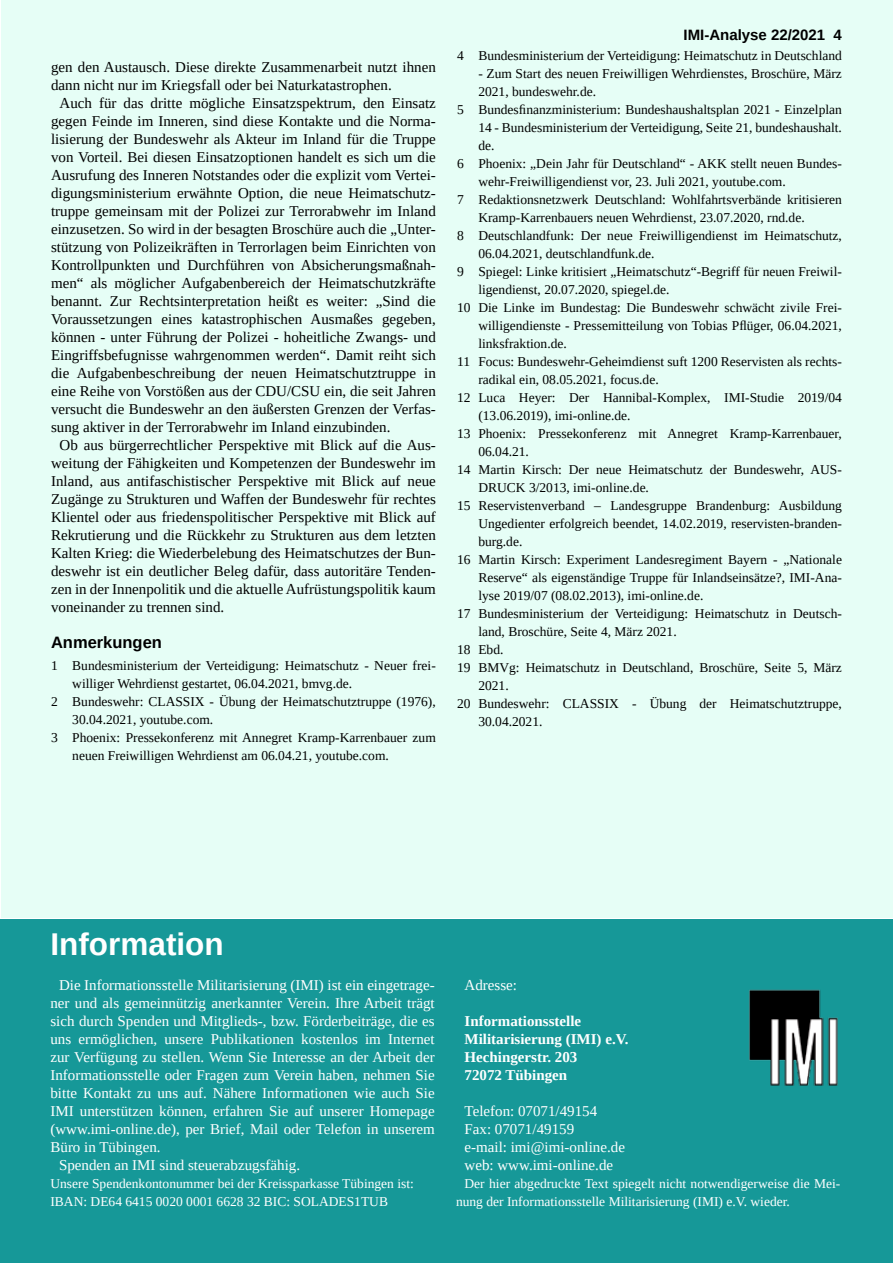
<style>
.page{position:relative;width:893px;height:1263px;background:#fff}
.page>*{position:absolute;margin:0;border:0;box-sizing:border-box;transform-origin:0 0}
.t1{font:700 31.5px "Liberation Sans";color:#fff}
.t2{font:700 16.5px "Liberation Sans";color:#000}
.t3{font:15px "Liberation Serif";color:#000}
.t4{font:15px/18px "Liberation Serif";color:#fff}
.t5{font:700 15px/18px "Liberation Serif";color:#fff}
.t6{font:700 15px "Liberation Sans";color:#000}
.t7{font:13.5px "Liberation Serif";color:#000}
.t8{font:13.5px/18px "Liberation Serif";color:#fff}
</style>
<div class="page">
<div style="left:1px;top:1px;width:891px;height:917px;background:#e6fef6"></div>
<div style="left:0;top:919px;width:893px;height:344px;background:#169898"></div>
<img style="left:749px;top:989px;width:89px;height:97px">
<p class="t3" style="left:51px;top:57px;width:386px">gen den Austausch. Diese direkte Zusammenarbeit nutzt ihnen</p>
<p class="t3" style="left:51px;top:75px;width:342px">dann nicht nur im Kriegsfall oder bei Naturkatastrophen.</p>
<p class="t3" style="left:60px;top:93px;width:378px">Auch für das dritte mögliche Einsatzspektrum, den Einsatz</p>
<p class="t3" style="left:51px;top:111px;width:386px">gegen Feinde im Inneren, sind diese Kontakte und die Norma-</p>
<p class="t3" style="left:51px;top:129px;width:386px">lisierung der Bundeswehr als Akteur im Inland für die Truppe</p>
<p class="t3" style="left:51px;top:147px;width:386px">von Vorteil. Bei diesen Einsatzoptionen handelt es sich um die</p>
<p class="t3" style="left:51px;top:165px;width:386px">Ausrufung des Inneren Notstandes oder die explizit vom Vertei-</p>
<p class="t3" style="left:51px;top:183px;width:386px">digungsministerium erwähnte Option, die neue Heimatschutz-</p>
<p class="t3" style="left:51px;top:201px;width:386px">truppe gemeinsam mit der Polizei zur Terrorabwehr im Inland</p>
<p class="t3" style="left:51px;top:219px;width:386px">einzusetzen. So wird in der besagten Broschüre auch die „Unter-</p>
<p class="t3" style="left:51px;top:237px;width:386px">stützung von Polizeikräften in Terrorlagen beim Einrichten von</p>
<p class="t3" style="left:51px;top:255px;width:386px">Kontrollpunkten und Durchführen von Absicherungsmaßnah-</p>
<p class="t3" style="left:51px;top:273px;width:386px">men“ als möglicher Aufgabenbereich der Heimatschutzkräfte</p>
<p class="t3" style="left:51px;top:291px;width:386px">benannt. Zur Rechtsinterpretation heißt es weiter: „Sind die</p>
<p class="t3" style="left:51px;top:309px;width:386px">Voraussetzungen eines katastrophischen Ausmaßes gegeben,</p>
<p class="t3" style="left:51px;top:327px;width:386px">können - unter Führung der Polizei - hoheitliche Zwangs- und</p>
<p class="t3" style="left:51px;top:345px;width:386px">Eingriffsbefugnisse wahrgenommen werden“. Damit reiht sich</p>
<p class="t3" style="left:51px;top:363px;width:386px">die Aufgabenbeschreibung der neuen Heimatschutztruppe in</p>
<p class="t3" style="left:51px;top:381px;width:386px">eine Reihe von Vorstößen aus der CDU/CSU ein, die seit Jahren</p>
<p class="t3" style="left:51px;top:399px;width:386px">versucht die Bundeswehr an den äußersten Grenzen der Verfas-</p>
<p class="t3" style="left:51px;top:417px;width:341px">sung aktiver in der Terrorabwehr im Inland einzubinden.</p>
<p class="t3" style="left:60px;top:435px;width:378px">Ob aus bürgerrechtlicher Perspektive mit Blick auf die Aus-</p>
<p class="t3" style="left:51px;top:453px;width:386px">weitung der Fähigkeiten und Kompetenzen der Bundeswehr im</p>
<p class="t3" style="left:51px;top:471px;width:386px">Inland, aus antifaschistischer Perspektive mit Blick auf neue</p>
<p class="t3" style="left:51px;top:489px;width:386px">Zugänge zu Strukturen und Waffen der Bundeswehr für rechtes</p>
<p class="t3" style="left:51px;top:507px;width:386px">Klientel oder aus friedenspolitischer Perspektive mit Blick auf</p>
<p class="t3" style="left:51px;top:525px;width:386px">Rekrutierung und die Rückkehr zu Strukturen aus dem letzten</p>
<p class="t3" style="left:51px;top:543px;width:386px">Kalten Krieg: die Wiederbelebung des Heimatschutzes der Bun-</p>
<p class="t3" style="left:51px;top:561px;width:386px">deswehr ist ein deutlicher Beleg dafür, dass autoritäre Tenden-</p>
<p class="t3" style="left:51px;top:579px;width:386px">zen in der Innenpolitik und die aktuelle Aufrüstungspolitik kaum</p>
<p class="t3" style="left:51px;top:597px;width:175px">voneinander zu trennen sind.</p>
<p class="t2" style="left:51px;top:631px;width:112px">Anmerkungen</p>
<p class="t7" style="left:51px;top:657px;width:386px">1 Bundesministerium der Verteidigung: Heimatschutz - Neuer frei-</p>
<p class="t7" style="left:72px;top:675px;width:281px">williger Wehrdienst gestartet, 06.04.2021, bmvg.de.</p>
<p class="t7" style="left:51px;top:693px;width:386px">2 Bundeswehr: CLASSIX - Übung der Heimatschutztruppe (1976),</p>
<p class="t7" style="left:72px;top:711px;width:142px">30.04.2021, youtube.com.</p>
<p class="t7" style="left:51px;top:729px;width:386px">3 Phoenix: Pressekonferenz mit Annegret Kramp-Karrenbauer zum</p>
<p class="t7" style="left:72px;top:747px;width:318px">neuen Freiwilligen Wehrdienst am 06.04.21, youtube.com.</p>
<p class="t6" style="left:683px;top:25px;width:160px">IMI-Analyse 22/2021 4</p>
<p class="t7" style="left:457px;top:47px;width:386px">4 Bundesministerium der Verteidigung: Heimatschutz in Deutschland</p>
<p class="t7" style="left:478px;top:65px;width:365px">- Zum Start des neuen Freiwilligen Wehrdienstes, Broschüre, März</p>
<p class="t7" style="left:478px;top:83px;width:119px">2021, bundeswehr.de.</p>
<p class="t7" style="left:457px;top:101px;width:386px">5 Bundesfinanzministerium: Bundeshaushaltsplan 2021 - Einzelplan</p>
<p class="t7" style="left:478px;top:119px;width:365px">14 - Bundesministerium der Verteidigung, Seite 21, bundeshaushalt.</p>
<p class="t7" style="left:478px;top:137px;width:18px">de.</p>
<p class="t7" style="left:457px;top:155px;width:386px">6 Phoenix: „Dein Jahr für Deutschland“ - AKK stellt neuen Bundes-</p>
<p class="t7" style="left:478px;top:173px;width:309px">wehr-Freiwilligendienst vor, 23. Juli 2021, youtube.com.</p>
<p class="t7" style="left:457px;top:191px;width:386px">7 Redaktionsnetzwerk Deutschland: Wohlfahrtsverbände kritisieren</p>
<p class="t7" style="left:478px;top:209px;width:328px">Kramp-Karrenbauers neuen Wehrdienst, 23.07.2020, rnd.de.</p>
<p class="t7" style="left:457px;top:227px;width:386px">8 Deutschlandfunk: Der neue Freiwilligendienst im Heimatschutz,</p>
<p class="t7" style="left:478px;top:245px;width:178px">06.04.2021, deutschlandfunk.de.</p>
<p class="t7" style="left:457px;top:263px;width:386px">9 Spiegel: Linke kritisiert „Heimatschutz“-Begriff für neuen Freiwil-</p>
<p class="t7" style="left:478px;top:281px;width:193px">ligendienst, 20.07.2020, spiegel.de.</p>
<p class="t7" style="left:457px;top:299px;width:386px">10 Die Linke im Bundestag: Die Bundeswehr schwächt zivile Frei-</p>
<p class="t7" style="left:478px;top:317px;width:365px">willigendienste - Pressemitteilung von Tobias Pflüger, 06.04.2021,</p>
<p class="t7" style="left:478px;top:335px;width:90px">linksfraktion.de.</p>
<p class="t7" style="left:457px;top:353px;width:386px">11 Focus: Bundeswehr-Geheimdienst suft 1200 Reservisten als rechts-</p>
<p class="t7" style="left:478px;top:371px;width:182px">radikal ein, 08.05.2021, focus.de.</p>
<p class="t7" style="left:457px;top:389px;width:386px">12 Luca Heyer: Der Hannibal-Komplex, IMI-Studie 2019/04</p>
<p class="t7" style="left:478px;top:407px;width:154px">(13.06.2019), imi-online.de.</p>
<p class="t7" style="left:457px;top:425px;width:386px">13 Phoenix: Pressekonferenz mit Annegret Kramp-Karrenbauer,</p>
<p class="t7" style="left:478px;top:443px;width:52px">06.04.21.</p>
<p class="t7" style="left:457px;top:461px;width:386px">14 Martin Kirsch: Der neue Heimatschutz der Bundeswehr, AUS-</p>
<p class="t7" style="left:478px;top:479px;width:172px">DRUCK 3/2013, imi-online.de.</p>
<p class="t7" style="left:457px;top:497px;width:386px">15 Reservistenverband – Landesgruppe Brandenburg: Ausbildung</p>
<p class="t7" style="left:478px;top:515px;width:365px">Ungedienter erfolgreich beendet, 14.02.2019, reservisten-branden-</p>
<p class="t7" style="left:478px;top:533px;width:45px">burg.de.</p>
<p class="t7" style="left:457px;top:551px;width:386px">16 Martin Kirsch: Experiment Landesregiment Bayern - „Nationale</p>
<p class="t7" style="left:478px;top:569px;width:365px">Reserve“ als eigenständige Truppe für Inlandseinsätze?, IMI-Ana-</p>
<p class="t7" style="left:478px;top:587px;width:226px">lyse 2019/07 (08.02.2013), imi-online.de.</p>
<p class="t7" style="left:457px;top:605px;width:386px">17 Bundesministerium der Verteidigung: Heimatschutz in Deutsch-</p>
<p class="t7" style="left:478px;top:623px;width:200px">land, Broschüre, Seite 4, März 2021.</p>
<p class="t7" style="left:457px;top:641px;width:48px">18 Ebd.</p>
<p class="t7" style="left:457px;top:659px;width:386px">19 BMVg: Heimatschutz in Deutschland, Broschüre, Seite 5, März</p>
<p class="t7" style="left:478px;top:677px;width:32px">2021.</p>
<p class="t7" style="left:457px;top:695px;width:386px">20 Bundeswehr: CLASSIX - Übung der Heimatschutztruppe,</p>
<p class="t7" style="left:478px;top:713px;width:66px">30.04.2021.</p>
<h1 class="t1" style="left:50px;top:923px;width:175px">Information</h1>
<p class="t4" style="left:59px;top:976px;width:377px">Die Informationsstelle Militarisierung (IMI) ist ein eingetrage-</p>
<p class="t4" style="left:50px;top:994px;width:386px">ner und als gemeinnützig anerkannter Verein. Ihre Arbeit trägt</p>
<p class="t4" style="left:50px;top:1012px;width:386px">sich durch Spenden und Mitglieds-, bzw. Förderbeiträge, die es</p>
<p class="t4" style="left:50px;top:1030px;width:386px">uns ermöglichen, unsere Publikationen kostenlos im Internet</p>
<p class="t4" style="left:50px;top:1048px;width:386px">zur Verfügung zu stellen. Wenn Sie Interesse an der Arbeit der</p>
<p class="t4" style="left:50px;top:1066px;width:386px">Informationsstelle oder Fragen zum Verein haben, nehmen Sie</p>
<p class="t4" style="left:50px;top:1084px;width:386px">bitte Kontakt zu uns auf. Nähere Informationen wie auch Sie</p>
<p class="t4" style="left:50px;top:1102px;width:386px">IMI unterstützen können, erfahren Sie auf unserer Homepage</p>
<p class="t4" style="left:50px;top:1120px;width:386px">(www.imi-online.de), per Brief, Mail oder Telefon in unserem</p>
<p class="t4" style="left:50px;top:1138px;width:112px">Büro in Tübingen.</p>
<p class="t4" style="left:59px;top:1156px;width:243px">Spenden an IMI sind steuerabzugsfähig.</p>
<p class="t8" style="left:50px;top:1174px;width:365px">Unsere Spendenkontonummer bei der Kreissparkasse Tübingen ist:<br>IBAN: DE64 6415 0020 0001 6628 32 BIC: SOLADES1TUB</p>
<p class="t4" style="left:465px;top:976px;width:54px">Adresse:</p>
<p class="t5" style="left:465px;top:1012px;width:165px">Informationsstelle<br>Militarisierung (IMI) e.V.<br>Hechingerstr. 203<br>72072 Tübingen</p>
<p class="t4" style="left:465px;top:1102px;width:162px">Telefon: 07071/49154<br>Fax: 07071/49159<br>e-mail: imi@imi-online.de web: www.imi-online.de</p>
<p class="t8" style="left:456px;top:1174px;width:386px;text-indent:9px">Der hier abgedruckte Text spiegelt nicht notwendigerweise die Mei&shy;nung der Informationsstelle Militarisierung (IMI) e.V. wieder.</p>
</div>
